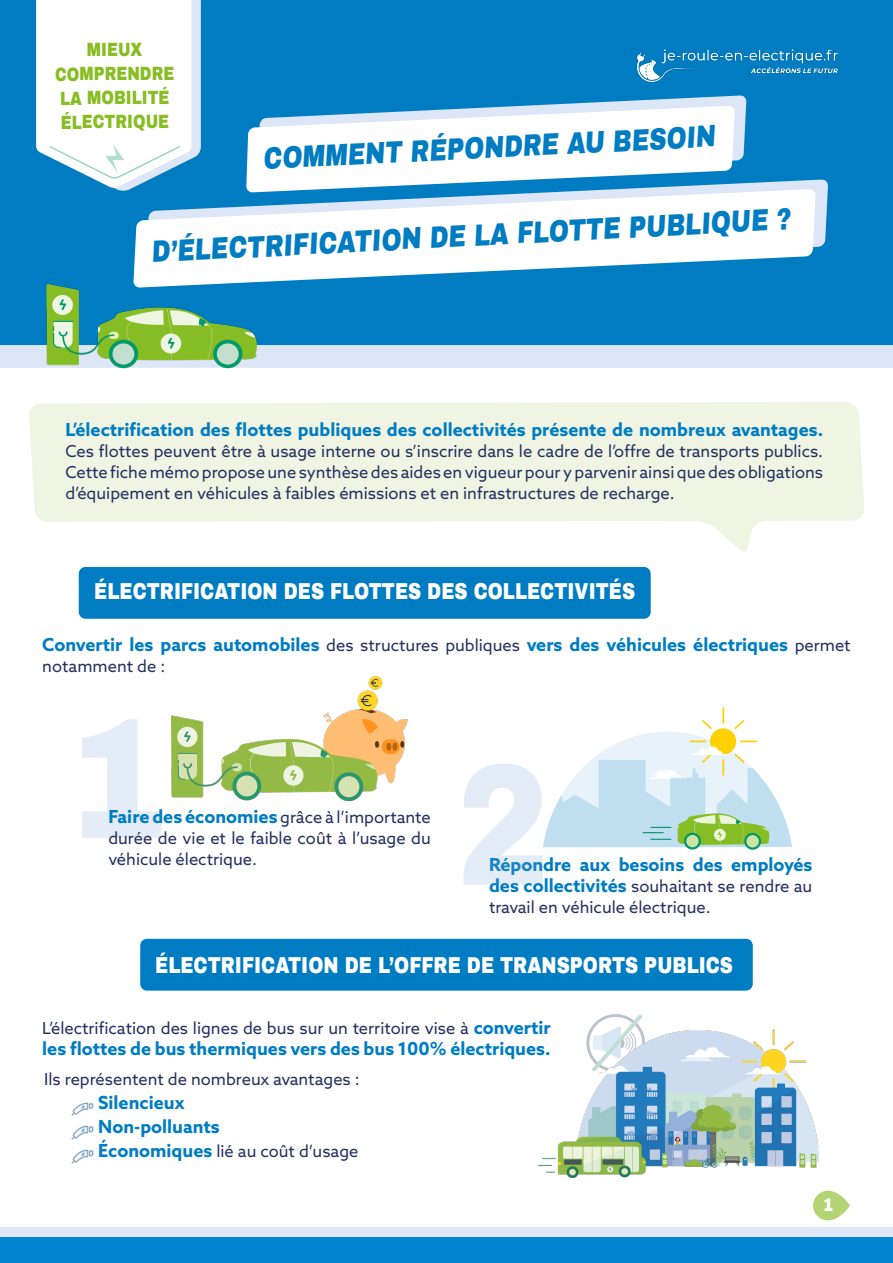
<style>
.page{position:relative;width:893px;height:1263px;background:#fff}
.page>*{position:absolute;margin:0;border:0;box-sizing:border-box;transform-origin:0 0}
.t1{font:900 30px "Archivo";color:#007cc2;scale:.81 1}
.t2{font:900 30px "Archivo";color:#007cc2;scale:.8 1}
.t3{font:900 22.5px "Archivo";color:#fff;scale:.81 1}
.t4{font:900 18.75px/24px "Archivo";letter-spacing:-.005em;color:#88bd24;text-align:center;scale:.81 1}
.t5{font:900 18.75px "Archivo";color:#fff;scale:.81 1}
.t6{font:700 18px/24px "Azo Sans";color:#007cc2}
.t7{font:16.5px/21px "Azo Sans";color:#243061}
.t8{font:16.5px/21px "Azo Sans";color:#243060;text-align:justify}
.s1{color:#007cc1}
.s2{font-weight:400;font-size:16.5px;color:#243061}
.s3{font-weight:700;font-size:18px;color:#007cc2}
</style>
<div class="page">
<div style="left:0;top:345px;width:893px;height:23px;background:#dde6f6"></div>
<div style="left:0;top:0;width:893px;height:345px;background:#007cc2"></div>
<div style="left:0;top:1228px;width:893px;height:35px;background:#dde6f6"></div>
<div style="left:0;top:1237px;width:893px;height:26px;background:#0185d0"></div>
<svg style="left:36px;top:0;width:165px;height:191px;background:#e9f3f9"></svg>
<img style="left:636px;top:49px;width:202px;height:34px">
<img style="left:25px;top:283px;width:240px;height:86px">
<svg style="left:29px;top:402px;width:835px;height:150px;fill:#f0f5e3"></svg>
<div style="left:79px;top:567px;width:572px;height:52px;background:#007cc2;border-radius:7px"></div>
<div style="left:140px;top:939px;width:613px;height:52px;background:#007cc2;border-radius:7px"></div>
<svg style="left:246px;top:95px;width:500px;height:81px"></svg>
<svg style="left:143px;top:176px;width:685px;height:71px"></svg>
<svg style="left:130px;top:186px;width:689px;height:105px;fill:#fff"></svg>
<svg style="left:82px;top:719px;width:79px;height:119px"></svg>
<svg style="left:813px;top:1191px;width:37px;height:29px"></svg>
<img style="left:538px;top:1015px;width:280px;height:162px">
<img style="left:71px;top:1102px;width:22px;height:14px">
<img style="left:71px;top:1126px;width:22px;height:13px">
<img style="left:71px;top:1149px;width:22px;height:14px">
<img style="left:171px;top:677px;width:236px;height:124px">
<svg style="left:463px;top:707px;width:329px;height:178px"></svg>
<p class="t4" style="left:55px;top:38px;width:149px">MIEUX<br>COMPRENDRE<br>LA MOBILITÉ<br>ÉLECTRIQUE</p>
<h1 class="t2" style="left:262px;top:141px;width:568px;rotate:-3deg">COMMENT RÉPONDRE AU BESOIN</h1>
<h1 class="t1" style="left:150px;top:234px;width:792px;rotate:-3deg">D’ÉLECTRIFICATION DE LA FLOTTE PUBLIQUE ?</h1>
<p class="t6" style="left:65px;top:418px;width:759px"><span class="s1">L’</span>électrification des flottes publiques des collectivités présente de nombreux avantages.</p>
<p class="t8" style="left:65px;top:441px;width:759px">Ces flottes peuvent être à usage interne ou s’inscrire dans le cadre de l’offre de transports publics.<br>Cette fiche mémo propose une synthèse des aides en vigueur pour y parvenir ainsi que des obligations d’équipement en véhicules à faibles émissions et en infrastructures de recharge.</p>
<h2 class="t3" style="left:94px;top:577px;width:669px">ÉLECTRIFICATION DES FLOTTES DES COLLECTIVITÉS</h2>
<p class="t6" style="left:42px;top:632px;width:810px">Convertir les parcs automobiles <span class="s2">des structures publiques</span> vers des véhicules électriques <span class="s2">permet</span></p>
<p class="t7" style="left:42px;top:656px;width:124px">notamment de :</p>
<p class="t7" style="left:108px;top:807px;width:324px;text-align:justify"><span class="s3">Faire des économies</span> grâce à l’importante durée de vie et le faible coût à l’usage du véhicule électrique.</p>
<p class="t6" style="left:489px;top:852px;width:325px">Répondre aux besoins des employés</p>
<p class="t7" style="left:489px;top:875px;width:325px"><span class="s3">des collectivités</span> souhaitant se rendre au travail en véhicule électrique.</p>
<h2 class="t3" style="left:155px;top:951px;width:715px">ÉLECTRIFICATION DE L’OFFRE DE TRANSPORTS PUBLICS</h2>
<p class="t7" style="left:42px;top:1018px;width:510px">L’électrification des lignes de bus sur un territoire vise à <span class="s3">convertir</span></p>
<p class="t6" style="left:42px;top:1036px;width:510px">les flottes de bus thermiques vers des bus 100% électriques.</p>
<p class="t7" style="left:44px;top:1068px;width:317px">Ils représentent de nombreux avantages :</p>
<p class="t6" style="left:98px;top:1090px;width:123px">Silencieux<br>Non-polluants</p>
<p class="t7" style="left:98px;top:1140px;width:262px"><span class="s3">Économiques</span> lié au coût d’usage</p>
<p class="t5" style="left:823px;top:1193px;width:14px">1</p>
</div>
